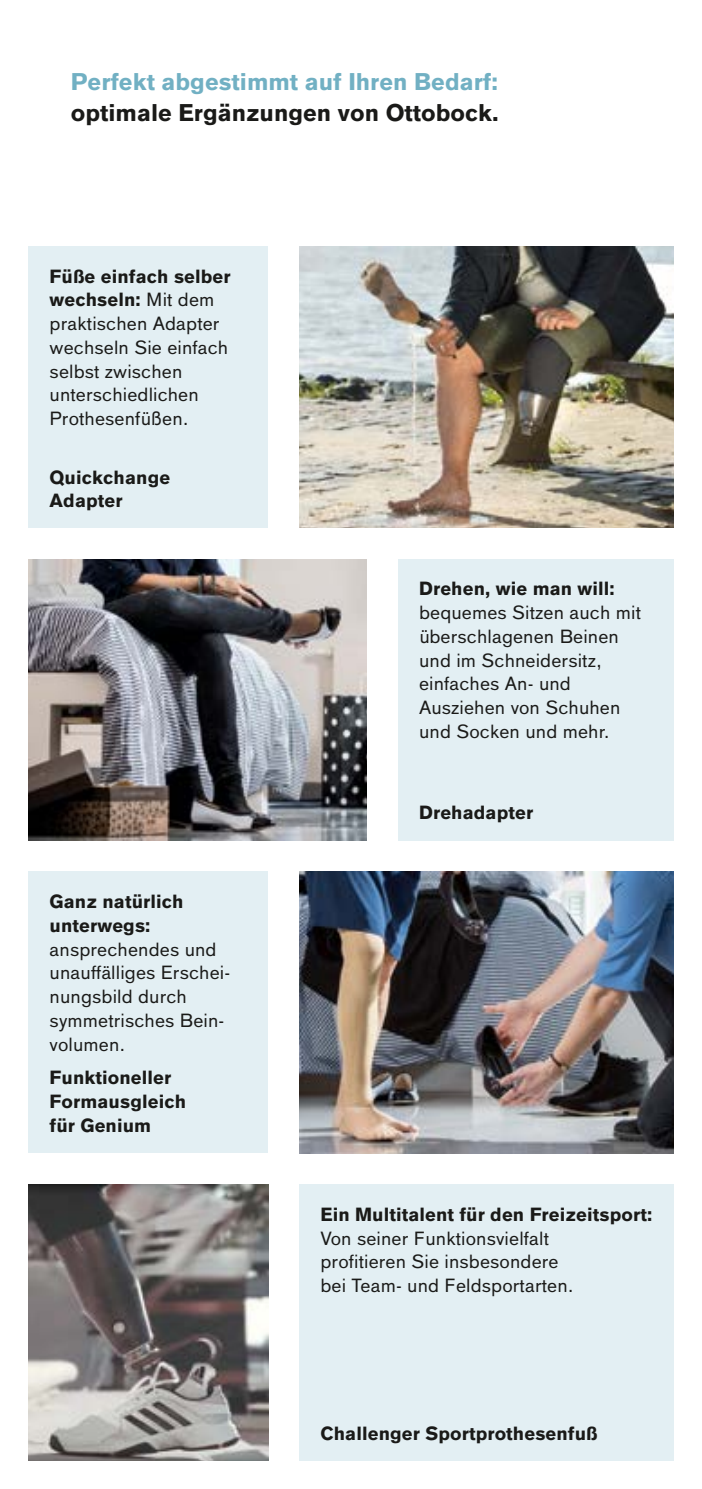
<style>
.page{position:relative;width:702px;height:1489px;background:#fff}
.page>*{position:absolute;margin:0;border:0;box-sizing:border-box;transform-origin:0 0}
.t1{font:700 23.75px "OBO Sans";color:#71b0c3}
.t2{font:700 23.75px "OBO Sans";color:#1a1a18}
.t3{font:18.75px/23.8px "OBO Sans";letter-spacing:.005em;color:#1a1a18}
.t4{font:700 18.75px/23.8px "OBO Sans";letter-spacing:.005em;color:#1a1a18}
.s1{font-weight:700}
</style>
<div class="page">
<div style="left:28px;top:246px;width:240px;height:281px;background:#e3eff3"></div>
<div style="left:398px;top:559px;width:275px;height:281px;background:#e3eff3"></div>
<div style="left:28px;top:871px;width:240px;height:282px;background:#e3eff3"></div>
<div style="left:299px;top:1184px;width:374px;height:276px;background:#e3eff3"></div>
<img style="left:299px;top:246px;width:374px;height:281px">
<img style="left:28px;top:559px;width:338px;height:281px">
<img style="left:299px;top:871px;width:374px;height:282px">
<img style="left:28px;top:1184px;width:240px;height:276px">
<p class="t1" style="left:71px;top:68px;width:428px">Perfekt abgestimmt auf Ihren Bedarf:</p>
<p class="t2" style="left:71px;top:99px;width:429px">optimale Ergänzungen von Ottobock.</p>
<p class="t3" style="left:50px;top:264px;width:183px"><span class="s1">Füße einfach selber wechseln:</span> Mit dem praktischen Adapter wechseln Sie einfach selbst zwischen unterschiedlichen<br>Prothesenfüßen.</p>
<p class="t4" style="left:50px;top:465px;width:122px">Quickchange<br>Adapter</p>
<p class="t4" style="left:50px;top:889px;width:135px">Ganz natürlich unterwegs:</p>
<p class="t3" style="left:50px;top:937px;width:182px">ansprechendes und unauffälliges Erschei&shy;nungsbild durch symmetrisches Bein&shy;volumen.</p>
<p class="t4" style="left:50px;top:1065px;width:138px">Funktioneller<br>Formausgleich für Genium</p>
<p class="t4" style="left:419px;top:577px;width:197px">Drehen, wie man will:</p>
<p class="t3" style="left:419px;top:600px;width:223px">bequemes Sitzen auch mit überschlagenen Beinen und im Schneidersitz, einfaches An- und<br>Ausziehen von Schuhen und Socken und mehr.</p>
<p class="t4" style="left:419px;top:800px;width:116px">Drehadapter</p>
<p class="t4" style="left:320px;top:1202px;width:333px">Ein Multitalent für den Freizeitsport:</p>
<p class="t3" style="left:320px;top:1226px;width:255px">Von seiner Funktionsvielfalt profitieren Sie insbesondere bei Team- und Feldsportarten.</p>
<p class="t4" style="left:320px;top:1421px;width:279px">Challenger Sportprothesenfuß</p>
</div>
